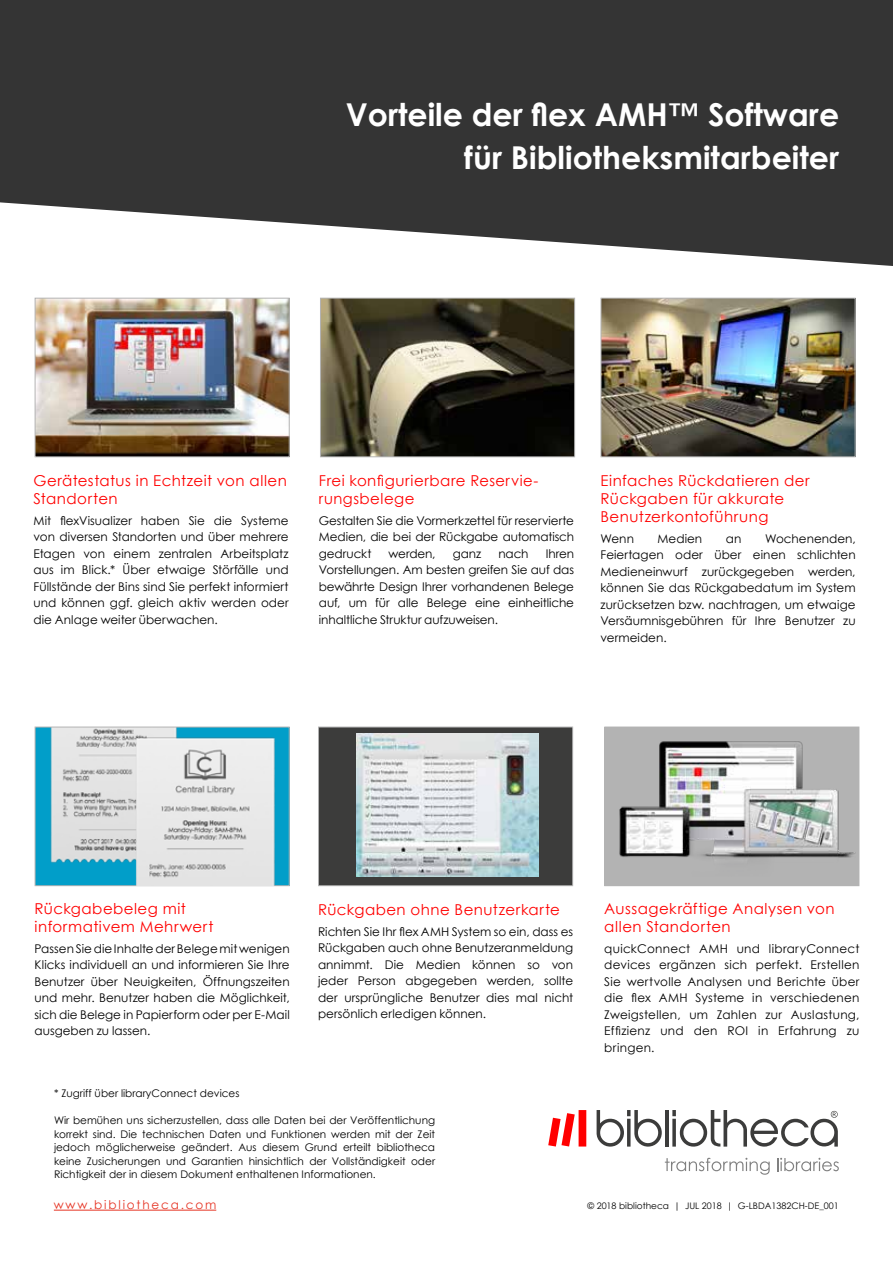
<style>
.page{position:relative;width:893px;height:1263px;background:#fff}
.page>*{position:absolute;margin:0;border:0;box-sizing:border-box;transform-origin:0 0}
.t1{font:700 31.5px/43.5px "Century Gothic";color:#fff;text-align:right}
.t2{font:15px/18px "Century Gothic";letter-spacing:.03em;color:#f00}
.t3{font:12px/16.5px "Century Gothic";color:#000;text-align:justify}
.t4{font:12px "Century Gothic";letter-spacing:.15em;color:#e63323}
.t5{font:10.5px/13.5px "Century Gothic";color:#000;text-align:justify}
.t6{font:9px "Century Gothic";color:#000}
</style>
<div class="page">
<svg style="left:665px;top:1158px;width:105px;height:17px"></svg>
<svg style="left:777px;top:1158px;width:62px;height:13px"></svg>
<svg style="left:596px;top:1110px;width:66px;height:37px"></svg>
<hr style="left:665px;top:1110px;width:3px;height:36px;background:#3c3c3b">
<svg style="left:672px;top:1110px;width:166px;height:37px"></svg>
<svg style="left:548px;top:1110px;width:38px;height:36px"></svg>
<hr style="left:54px;top:1210px;width:162px;height:1px;background:#e63323">
<img style="left:37px;top:728px;width:206px;height:148px">
<div style="left:35px;top:726px;width:255px;height:160px;border:1px solid #b3b3b3"></div>
<img style="left:606px;top:728px;width:251px;height:156px">
<div style="left:604px;top:726px;width:255px;height:160px;border:1px solid #b3b3b3"></div>
<img style="left:124px;top:730px;width:166px;height:155px">
<div style="left:318px;top:727px;width:255px;height:159px;background:#3c3c3b"></div>
<img style="left:356px;top:733px;width:183px;height:143px">
<div style="left:318px;top:726px;width:255px;height:160px;border:1px solid #b3b3b3"></div>
<svg style="left:0;top:0;width:893px;height:266px;background:#4c4c4c"></svg>
<img style="left:602px;top:300px;width:252px;height:155px">
<div style="left:600px;top:298px;width:256px;height:159px;border:1px solid #b3b3b3"></div>
<img style="left:322px;top:300px;width:251px;height:155px">
<div style="left:320px;top:298px;width:255px;height:159px;border:1px solid #b3b3b3"></div>
<img style="left:37px;top:300px;width:251px;height:155px">
<div style="left:35px;top:298px;width:255px;height:159px;border:1px solid #b3b3b3"></div>
<h1 class="t1" style="left:346px;top:91px;width:495px">Vorteile der flex AMH™ Software für Bibliotheksmitarbeiter</h1>
<p class="t2" style="left:34px;top:471px;width:255px">Gerätestatus in Echtzeit von allen<br>Standorten</p>
<p class="t3" style="left:34px;top:512px;width:257px">Mit flexVisualizer haben Sie die Systeme von diversen Standorten und über mehrere Etagen von einem zentralen Arbeitsplatz aus im Blick.* Über etwaige Störfälle und Füllstände der Bins sind Sie perfekt informiert und können ggf. gleich aktiv werden oder die Anlage weiter überwachen.</p>
<p class="t2" style="left:319px;top:471px;width:221px">Frei konfigurierbare Reservie&shy;rungsbelege</p>
<p class="t3" style="left:319px;top:512px;width:257px">Gestalten Sie die Vormerkzettel für reservierte Medien, die bei der Rückgabe automatisch gedruckt</p>
<p class="t3" style="left:319px;top:545px;width:257px;text-indent:227px">Ihren Vorstellungen. Am besten greifen Sie auf das bewährte Design Ihrer vorhandenen Belege auf, um für alle Belege eine einheitliche inhaltliche Struktur aufzuweisen.</p>
<p class="t3" style="left:389px;top:545px;width:48px">werden,</p>
<p class="t3" style="left:453px;top:545px;width:30px">ganz</p>
<p class="t3" style="left:498px;top:545px;width:32px">nach</p>
<p class="t2" style="left:600px;top:471px;width:211px">Einfaches Rückdatieren der<br>Rückgaben für akkurate<br>Benutzerkontoführung</p>
<p class="t3" style="left:600px;top:530px;width:35px">Wenn</p>
<p class="t3" style="left:658px;top:530px;width:46px">Medien</p>
<p class="t3" style="left:726px;top:530px;width:17px">an</p>
<p class="t3" style="left:600px;top:530px;width:257px;text-indent:165px">Wochenenden, Feiertagen oder über einen schlichten Medieneinwurf zurückgegeben werden, können Sie das Rückgabedatum im System zurücksetzen bzw. nachtragen, um etwaige Versäumnisgebühren für Ihre Benutzer zu vermeiden.</p>
<p class="t2" style="left:35px;top:899px;width:180px">Rückgabebeleg mit informativem Mehrwert</p>
<p class="t3" style="left:35px;top:940px;width:257px">Passen Sie die Inhalte der Belege mit wenigen Klicks individuell an und informieren Sie Ihre Benutzer über Neuigkeiten, Öffnungszeiten und mehr. Benutzer haben die Möglichkeit, sich die Belege in Papierform oder per E-Mail ausgeben zu lassen.</p>
<p class="t2" style="left:318px;top:900px;width:243px">Rückgaben ohne Benutzerkarte</p>
<p class="t3" style="left:318px;top:923px;width:257px">Richten Sie Ihr flex AMH System so ein, dass es Rückgaben auch ohne Benutzeranmeldung annimmt. Die Medien können so von jeder Person abgegeben werden, sollte der ursprüngliche Benutzer dies mal nicht persönlich erledigen können.</p>
<p class="t2" style="left:604px;top:899px;width:232px">Aussagekräftige Analysen von allen Standorten</p>
<p class="t3" style="left:604px;top:940px;width:257px">quickConnect AMH und libraryConnect devices ergänzen sich perfekt. Erstellen Sie wertvolle Analysen und Berichte über die flex AMH Systeme in verschiedenen Zweigstellen, um Zahlen zur Auslastung, Effizienz und den ROI in Erfahrung zu bringen.</p>
<p class="t5" style="left:54px;top:1086px;width:187px">* Zugriff über libraryConnect devices</p>
<p class="t5" style="left:54px;top:1113px;width:383px">Wir bemühen uns sicherzustellen, dass alle Daten bei der Veröffentlichung korrekt sind. Die technischen Daten und Funktionen werden mit der Zeit jedoch möglicherweise geändert. Aus diesem Grund erteilt bibliotheca keine Zusicherungen und Garantien hinsichtlich der Vollständigkeit oder Richtigkeit der in diesem Dokument enthaltenen Informationen.</p>
<p class="t4" style="left:54px;top:1196px;width:164px">www.bibliotheca.com</p>
<p class="t6" style="left:587px;top:1199px;width:253px">© 2018 bibliotheca | JUL 2018 | G-LBDA1382CH-DE_001</p>
</div>
